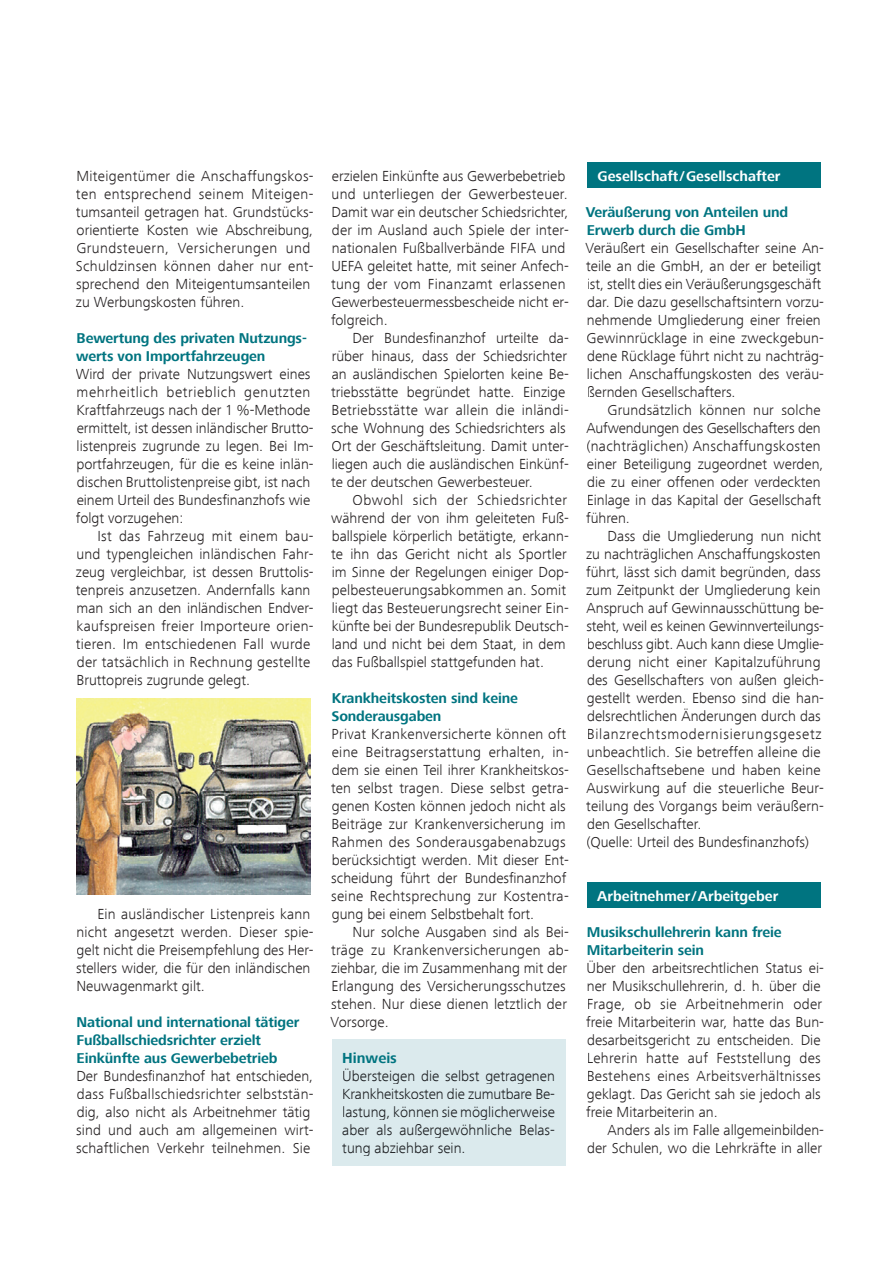
<style>
.page{position:relative;width:893px;height:1263px;background:#fff}
.page>*{position:absolute;margin:0;border:0;box-sizing:border-box;transform-origin:0 0}
.t1{font:300 15px/18px "Frutiger Next Com";color:#231f20}
.t2{font:300 15px/18px "Frutiger Next Com";color:#1a1c1f;text-align:justify}
.t3{font:700 15px "Frutiger Next Com";color:#007480}
.t4{font:700 14.7px/18px "Frutiger Next Com";letter-spacing:-.01em;color:#007480}
.t5{font:700 14.7px "Frutiger Next Com";color:#fff}
</style>
<div class="page">
<div style="left:332px;top:1039px;width:234px;height:126px;background:#dbeaed"></div>
<div style="left:587px;top:163px;width:234px;height:25px;background:#007480"></div>
<div style="left:587px;top:883px;width:234px;height:25px;background:#007480"></div>
<img style="left:77px;top:698px;width:233px;height:196px">
<p class="t1" style="left:76px;top:167px;width:239px">Miteigentümer die Anschaffungskos&shy;ten entsprechend seinem Miteigen&shy;tumsanteil getragen hat. Grundstücks - orientierte Kosten wie Abschreibung, Grundsteuern, Versicherungen und Schuldzinsen können daher nur ent&shy;sprechend den Miteigentumsanteilen zu Werbungskosten führen.</p>
<p class="t4" style="left:76px;top:329px;width:232px">Bewertung des privaten Nutzungs&shy;werts von Importfahrzeugen</p>
<p class="t1" style="left:76px;top:365px;width:239px">Wird der private Nutzungswert eines mehrheitlich betrieblich genutzten Kraftfahrzeugs nach der 1 %-Methode ermittelt, ist dessen inländischer Brutto - listenpreis zugrunde zu legen. Bei Im&shy;portfahrzeugen, für die es keine inlän&shy;dischen Bruttolistenpreise gibt, ist nach einem Urteil des Bundesfinanzhofs wie folgt vorzugehen:</p>
<p class="t1" style="left:76px;top:527px;width:239px;text-indent:21px">Ist das Fahrzeug mit einem bau&shy;und typengleichen inländischen Fahr&shy;zeug vergleichbar, ist dessen Bruttolis&shy;tenpreis anzusetzen. Andernfalls kann man sich an den inländischen Endver&shy;kaufspreisen freier Importeure orien&shy;tieren. Im entschiedenen Fall wurde der tatsächlich in Rechnung gestellte Bruttopreis zugrunde gelegt.</p>
<p class="t1" style="left:76px;top:905px;width:239px;text-indent:21px">Ein ausländischer Listenpreis kann nicht angesetzt werden. Dieser spie&shy;gelt nicht die Preisempfehlung des Her - stellers wider, die für den inländischen Neuwagenmarkt gilt.</p>
<p class="t4" style="left:77px;top:1013px;width:224px">National und international tätiger<br>Fußballschiedsrichter erzielt<br>Einkünfte aus Gewerbebetrieb</p>
<p class="t1" style="left:76px;top:1067px;width:239px">Der Bundesfinanzhof hat entschieden, dass Fußballschiedsrichter selbststän&shy;dig, also nicht als Arbeitnehmer tätig sind und auch am allgemeinen wirt&shy;schaftlichen Verkehr teilnehmen. Sie</p>
<p class="t1" style="left:331px;top:167px;width:239px">erzielen Einkünfte aus Gewerbebetrieb und unterliegen der Gewerbesteuer.<br>Damit war ein deutscher Schiedsrichter, der im Ausland auch Spiele der inter&shy;nationalen Fußballverbände FIFA und UEFA geleitet hatte, mit seiner Anfech&shy;tung der vom Finanzamt erlassenen Gewerbesteuermessbescheide nicht er&shy;folgreich.</p>
<p class="t1" style="left:331px;top:329px;width:239px;text-indent:21px">Der Bundesfinanzhof urteilte da&shy;rüber hinaus, dass der Schiedsrichter an ausländischen Spielorten keine Be&shy;triebsstätte begründet hatte. Einzige Betriebsstätte war allein die inländi&shy;sche Wohnung des Schiedsrichters als Ort der Geschäftsleitung. Damit unter&shy;liegen auch die ausländischen Einkünf&shy;te der deutschen Gewerbesteuer.</p>
<p class="t1" style="left:331px;top:491px;width:239px;text-indent:21px">Obwohl sich der Schiedsrichter während der von ihm geleiteten Fuß&shy;ballspiele körperlich betätigte, erkann&shy;te ihn das Gericht nicht als Sportler im Sinne der Regelungen einiger Dop&shy;pel besteuerungsabkommen an. So mit liegt das Besteuerungsrecht seiner Ein&shy;künfte bei der Bundesrepublik Deutsch&shy;land und nicht bei dem Staat, in dem das Fußballspiel stattgefunden hat.</p>
<p class="t4" style="left:331px;top:689px;width:188px">Krankheitskosten sind keine<br>S onderausgaben</p>
<p class="t1" style="left:331px;top:725px;width:239px">Privat Krankenversicherte können oft eine Beitragserstattung erhalten, in&shy;dem sie einen Teil ihrer Krankheitskos&shy;ten selbst tragen. Diese selbst getra&shy;genen Kosten können jedoch nicht als Beiträge zur Krankenversicherung im Rahmen des Sonderausgabenabzugs berücksichtigt werden. Mit dieser Ent&shy;scheidung führt der Bundesfinanzhof seine Rechtsprechung zur Kostentra&shy;gung bei einem Selbstbehalt fort.</p>
<p class="t1" style="left:330px;top:923px;width:240px;text-indent:22px">Nur solche Ausgaben sind als Bei&shy;träge zu Krankenversicherungen ab&shy;ziehbar, die im Zusammenhang mit der<br>Erlangung des Versicherungsschutzes stehen. Nur diese dienen letztlich der<br>Vorsorge.</p>
<p class="t3" style="left:342px;top:1049px;width:56px">Hinweis</p>
<p class="t2" style="left:342px;top:1066px;width:214px">Übersteigen die selbst getragenen Krankheitskosten die zumutbare Be&shy;lastung, können sie möglicherweise aber als außergewöhnliche Belas&shy;tung abziehbar sein.</p>
<p class="t5" style="left:597px;top:167px;width:184px">Gesellschaft/Gesellschafter</p>
<p class="t4" style="left:586px;top:203px;width:204px">Veräußerung von Anteilen und<br>Erwerb durch die GmbH</p>
<p class="t1" style="left:586px;top:239px;width:240px">Veräußert ein Gesellschafter seine An&shy;teile an die GmbH, an der er beteiligt ist, stellt dies ein Veräußerungsgeschäft dar. Die dazu gesellschaftsintern vorzu&shy;nehmende Umgliederung einer freien Gewinnrücklage in eine zweckgebun&shy;dene Rücklage führt nicht zu nachträg&shy;lichen Anschaffungskosten des veräu&shy;ßernden Gesellschafters.</p>
<p class="t1" style="left:586px;top:401px;width:239px;text-indent:22px">Grundsätzlich können nur solche Aufwendungen des Gesellschafters den (nachträglichen) Anschaffungskosten einer Beteiligung zugeordnet werden, die zu einer offenen oder verdeckten Einlage in das Kapital der Gesellschaft führen.</p>
<p class="t1" style="left:586px;top:527px;width:239px;text-indent:22px">Dass die Umgliederung nun nicht zu nachträglichen Anschaffungskosten führt, lässt sich damit begründen, dass zum Zeitpunkt der Umgliederung kein Anspruch auf Gewinnausschüttung be&shy;steht, weil es keinen Gewinnverteilungs&shy;beschluss gibt. Auch kann diese Umglie&shy;derung nicht einer Kapitalzuführung des Gesellschafters von außen gleich&shy;gestellt werden. Ebenso sind die han&shy;delsrechtlichen Änderungen durch das Bilanzrechtsmodernisierungsgesetz unbeachtlich. Sie betreffen alleine die Gesellschaftsebene und haben keine Auswirkung auf die steuerliche Beur&shy;teilung des Vorgangs beim veräußern&shy;den Gesellschafter.<br>(Quelle: Urteil des Bundesfinanzhofs)</p>
<p class="t5" style="left:597px;top:887px;width:182px">Arbeitnehmer/Arbeitgeber</p>
<p class="t4" style="left:587px;top:923px;width:196px">Musikschullehrerin kann freie<br>Mitarbeiterin sein</p>
<p class="t1" style="left:586px;top:959px;width:239px">Über den arbeitsrechtlichen Status ei&shy;ner Musikschullehrerin, d. h. über die Frage, ob sie Arbeitnehmerin oder freie Mitarbeiterin war, hatte das Bun&shy;desarbeitsgericht zu entscheiden. Die Lehrerin hatte auf Feststellung des Bestehens eines Arbeitsverhältnisses geklagt. Das Gericht sah sie jedoch als freie Mitarbeiterin an.</p>
<p class="t1" style="left:587px;top:1121px;width:238px;text-align:right">Anders als im Falle allgemeinbilden&shy;der Schulen, wo die Lehrkräfte in aller</p>
</div>
